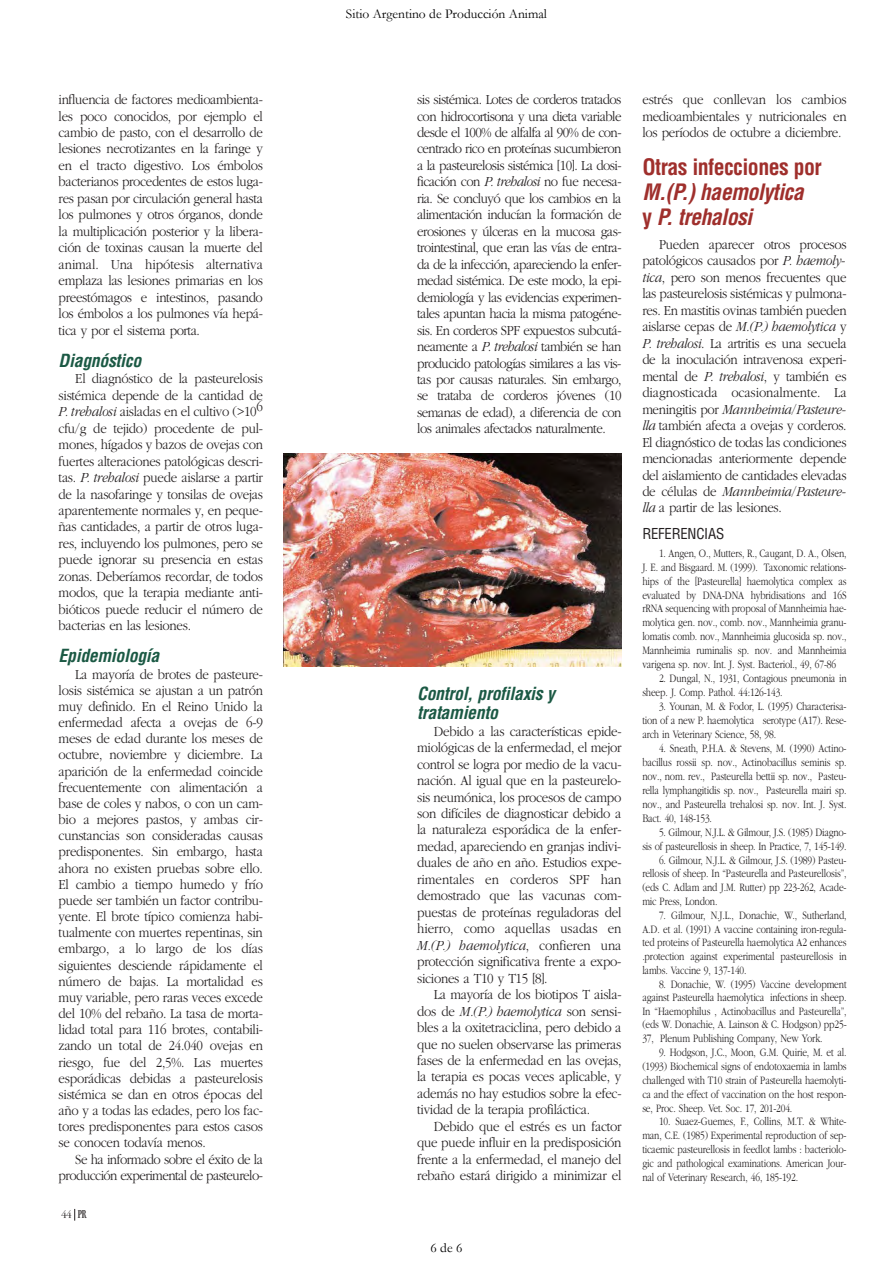
<style>
.page{position:relative;width:893px;height:1263px;background:#fff}
.page>*{position:absolute;margin:0;border:0;box-sizing:border-box;transform-origin:0 0}
.t1{font:italic 700 condensed 22.05px/25px "Helvetica";color:#9f2f2c}
.t2{font:700 condensed 22.05px "Helvetica";letter-spacing:-.025em;color:#9f2f2c}
.t3{font:italic 700 condensed 17.7px/19px "Helvetica";color:#1b5944}
.t4{font:condensed 14.7px "Helvetica";letter-spacing:-.015em;color:#231f20}
.t5{font:300 14.4px/16.5px "Garamond";letter-spacing:-.02em;color:#231f20;text-align:justify;scale:.9 1}
.t6{font:300 14.4px/16.5px "Garamond";letter-spacing:-.04em;color:#231f20;text-align:right;scale:.9 1}
.t7{font:13.5px "Garamond";color:#000}
.t8{font:300 11.7px/13.8px "Garamond";letter-spacing:-.015em;color:#231f20;text-align:justify;scale:.8 1}
.t9{font:300 11.1px "Garamond";color:#231f20}
.s1{font-style:italic}
.s2{font-family:"Bodoni Old Face BE Medium SC";font-weight:400}
.s3{font-style:normal}
</style>
<div class="page">
<svg style="left:74px;top:1209px;width:1px;height:12px"></svg>
<img style="left:284px;top:454px;width:337px;height:212px">
<p class="t5" style="left:59px;top:92px;width:228px">influencia de factores medioambienta&shy;les poco conocidos, por ejemplo el cambio de pasto, con el desarrollo de lesiones necrotizantes en la faringe y en el tracto digestivo. Los émbolos bacterianos procedentes de estos luga&shy;res pasan por circulación general hasta los pulmones y otros órganos, donde la multiplicación posterior y la libera&shy;ción de toxinas causan la muerte del animal. Una hipótesis alternativa emplaza las lesiones primarias en los preestómagos e intestinos, pasando los émbolos a los pulmones vía hepá&shy;tica y por el sistema porta.</p>
<p class="t3" style="left:59px;top:352px;width:88px">Diagnóstico</p>
<p class="t5" style="left:59px;top:372px;width:228px;text-indent:17px">El diagnóstico de la pasteurelosis sistémica depende de la cantidad de <span class="s1">P. trehalosi</span> aisladas en el cultivo (&gt;106 cfu/g de tejido) procedente de pul&shy;mones, hígados y bazos de ovejas con fuertes alteraciones patológicas descri&shy;tas. <span class="s1">P. trehalosi</span> puede aislarse a partir de la nasofaringe y tonsilas de ovejas aparentemente normales y, en peque&shy;ñas cantidades, a partir de otros luga&shy;res, incluyendo los pulmones, pero se puede ignorar su presencia en estas zonas. Deberíamos recordar, de todos modos, que la terapia mediante anti&shy;bióticos puede reducir el número de bacterias en las lesiones.</p>
<p class="t3" style="left:59px;top:648px;width:106px">Epidemiología</p>
<p class="t5" style="left:59px;top:667px;width:228px;text-indent:17px">La mayoría de brotes de pasteure&shy;losis sistémica se ajustan a un patrón muy definido. En el Reino Unido la enfermedad afecta a ovejas de 6-9 meses de edad durante los meses de octubre, noviembre y diciembre. La aparición de la enfermedad coincide frecuentemente con alimentación a base de coles y nabos, o con un cam&shy;bio a mejores pastos, y ambas cir&shy;cunstancias son consideradas causas predisponentes. Sin embargo, hasta ahora no existen pruebas sobre ello.<br>El cambio a tiempo humedo y frío puede ser también un factor contribu&shy;yente. El brote típico comienza habi&shy;tualmente con muertes repentinas, sin embargo, a lo largo de los días siguientes desciende rápidamente el número de bajas. La mortalidad es muy variable, pero raras veces excede del 10% del rebaño. La tasa de morta&shy;lidad total para 116 brotes, contabili&shy;zando un total de 24.040 ovejas en riesgo, fue del 2,5%. Las muertes esporádicas debidas a pasteurelosis sistémica se dan en otros épocas del año y a todas las edades, pero los fac&shy;tores predisponentes para estos casos se conocen todavía menos.</p>
<p class="t6" style="left:59px;top:1152px;width:228px">Se ha informado sobre el éxito de la producción experimental de pasteurelo-</p>
<p class="t9" style="left:61px;top:1211px;width:27px">44 <span class="s2">PR</span></p>
<p class="t7" style="left:346px;top:4px;width:202px">Sitio Argentino de Producción Animal</p>
<p class="t5" style="left:417px;top:92px;width:228px">sis sistémica. Lotes de corderos tratados con hidrocortisona y una dieta variable desde el 100% de alfalfa al 90% de con&shy;centrado rico en proteínas sucumbieron a la pasteurelosis sistémica [10]. La dosi&shy;ficación con <span class="s1">P. trehalosi</span> no fue necesa&shy;ria. Se concluyó que los cambios en la alimentación inducían la formación de erosiones y úlceras en la mucosa gas&shy;trointestinal, que eran las vías de entra&shy;da de la infección, apareciendo la enfer&shy;medad sistémica. De este modo, la epi&shy;demiología y las evidencias experimen&shy;tales apuntan hacia la misma patogéne&shy;sis. En corderos SPF expuestos subcutá&shy;neamente a <span class="s1">P. trehalosi</span> también se han producido patologías similares a las vis&shy;tas por causas naturales. Sin embargo, se trataba de corderos jóvenes (10 semanas de edad), a diferencia de con los animales afectados naturalmente.</p>
<p class="t5" style="left:642px;top:92px;width:228px">estrés que conllevan los cambios medioambientales y nutricionales en los períodos de octubre a diciembre.</p>
<h1 class="t2" style="left:642px;top:159px;width:181px">Otras infecciones por</h1>
<h1 class="t1" style="left:642px;top:182px;width:167px">M.(P.)haemolytica <span class="s3">y</span> P.trehalosi</h1>
<p class="t5" style="left:642px;top:237px;width:228px;text-indent:17px">Pueden aparecer otros procesos patológicos causados por <span class="s1">P. haemoly&shy;tica</span>, pero son menos frecuentes que las pasteurelosis sistémicas y pulmona&shy;res. En mastitis ovinas también pueden aislarse cepas de <span class="s1">M.(P.) haemolytica</span> y <span class="s1">P. trehalosi</span>. La artritis es una secuela de la inoculación intravenosa experi&shy;mental de <span class="s1">P. trehalosi</span>, y también es diagnosticada ocasionalmente. La meningitis por <span class="s1">Mannheimia</span>/<span class="s1">Pasteure&shy;lla</span> también afecta a ovejas y corderos.<br>El diagnóstico de todas las condiciones mencionadas anteriormente depende del aislamiento de cantidades elevadas de células de <span class="s1">Mannheimia</span>/<span class="s1">Pasteure&shy;lla</span> a partir de las lesiones.</p>
<p class="t4" style="left:642px;top:528px;width:83px">REFERENCIAS</p>
<p class="t8" style="left:642px;top:547px;width:257px;text-indent:17px">1. Angen, O., Mutters, R., Caugant, D. A., Olsen, J. E. and Bisgaard. M. (1999). Taxonomic relations&shy;hips of the [Pasteurella] haemolytica complex as evaluated by DNA-DNA hybridisations and 16S rRNA sequencing with proposal of Mannheimia hae&shy;molytica gen. nov., comb. nov., Mannheimia granu&shy;lomatis comb. nov., Mannheimia glucosida sp. nov., Mannheimia ruminalis sp. nov. and Mannheimia varigena sp. nov. Int. J. Syst. Bacteriol., 49, 67-86</p>
<p class="t8" style="left:642px;top:672px;width:257px;text-indent:17px">2. Dungal, N., 1931, Contagious pneumonia in sheep. J. Comp. Pathol. 44:126-143.</p>
<p class="t8" style="left:642px;top:700px;width:257px;line-height:14.2px;text-indent:17px">3. Younan, M. &amp; Fodor, L. (1995) Characterisa&shy;tion of a new P. haemolytica serotype (A17). Rese&shy;arch in Veterinary Science, 58, 98.</p>
<p class="t8" style="left:642px;top:743px;width:257px;text-indent:17px">4. Sneath, P.H.A. &amp; Stevens, M. (1990) Actino&shy;bacillus rossii sp. nov., Actinobacillus seminis sp. nov., nom. rev., Pasteurella bettii sp. nov., Pasteu&shy;rella lymphangitidis sp. nov., Pasteurella mairi sp. nov., and Pasteurella trehalosi sp. nov. Int. J. Syst.<br>Bact. 40, 148-153.</p>
<p class="t8" style="left:642px;top:826px;width:257px;text-align:right">5. Gilmour, N.J.L. &amp; Gilmour, J.S. (1985) Diagno-<br>sis of pasteurellosis in sheep. In Practice, 7, 145-149.</p>
<p class="t8" style="left:642px;top:854px;width:257px;text-indent:17px">6. Gilmour, N.J.L. &amp; Gilmour, J.S. (1989) Pasteu&shy;rellosis of sheep. In “Pasteurella and Pasteurellosis”, (eds C. Adlam and J.M. Rutter) pp 223-262, Acade&shy;mic Press, London.</p>
<p class="t8" style="left:642px;top:909px;width:257px;text-indent:17px">7. Gilmour, N.J.L., Donachie, W., Sutherland, A.D. et al. (1991) A vaccine containing iron-regula&shy;ted proteins of Pasteurella haemolytica A2 enhances .protection against experimental pasteurellosis in lambs. Vaccine 9, 137-140.</p>
<p class="t8" style="left:642px;top:978px;width:257px;text-indent:17px">8. Donachie, W. (1995) Vaccine development against Pasteurella haemolytica infections in sheep.<br>In “Haemophilus , Actinobacillus and Pasteurella”, (eds W. Donachie, A. Lainson &amp; C. Hodgson) pp25- 37, Plenum Publishing Company, New York.</p>
<p class="t8" style="left:642px;top:1046px;width:257px;text-indent:17px">9. Hodgson, J.C., Moon, G.M. Quirie, M. et al. (1993) Biochemical signs of endotoxaemia in lambs challenged with T10 strain of Pasteurella haemolyti&shy;ca and the effect of vaccination on the host respon&shy;se, Proc. Sheep. Vet. Soc. 17, 201-204.</p>
<p class="t8" style="left:642px;top:1116px;width:257px;text-indent:17px">10. Suaez-Guemes, F., Collins, M.T. &amp; White&shy;man, C.E. (1985) Experimental reproduction of sep&shy;ticaemic pasteurellosis in feedlot lambs : bacteriolo&shy;gic and pathological examinations. American Jour&shy;nal of Veterinary Research, 46, 185-192.</p>
<p class="t3" style="left:417px;top:686px;width:139px">Control,profilaxis y tratamiento</p>
<p class="t5" style="left:417px;top:724px;width:228px;text-indent:17px">Debido a las características epide&shy;miológicas de la enfermedad, el mejor control se logra por medio de la vacu&shy;nación. Al igual que en la pasteurelo&shy;sis neumónica, los procesos de campo son difíciles de diagnosticar debido a la naturaleza esporádica de la enfer&shy;medad, apareciendo en granjas indivi&shy;duales de año en año. Estudios expe&shy;rimentales en corderos SPF han demostrado que las vacunas com&shy;puestas de proteínas reguladoras del hierro, como aquellas usadas en <span class="s1">M.(P.) haemolytica</span>, confieren una protección significativa frente a expo&shy;siciones a T10 y T15 [8].</p>
<p class="t5" style="left:417px;top:987px;width:228px;text-indent:17px">La mayoría de los biotipos T aisla&shy;dos de <span class="s1">M.(P.) haemolytica</span> son sensi&shy;bles a la oxitetraciclina, pero debido a que no suelen observarse las primeras fases de la enfermedad en las ovejas, la terapia es pocas veces aplicable, y además no hay estudios sobre la efec&shy;tividad de la terapia profiláctica.</p>
<p class="t5" style="left:417px;top:1119px;width:228px;text-indent:17px">Debido que el estrés es un factor que puede influir en la predisposición frente a la enfermedad, el manejo del rebaño estará dirigido a minimizar el</p>
<p class="t7" style="left:430px;top:1238px;width:33px">6 de 6</p>
</div>
